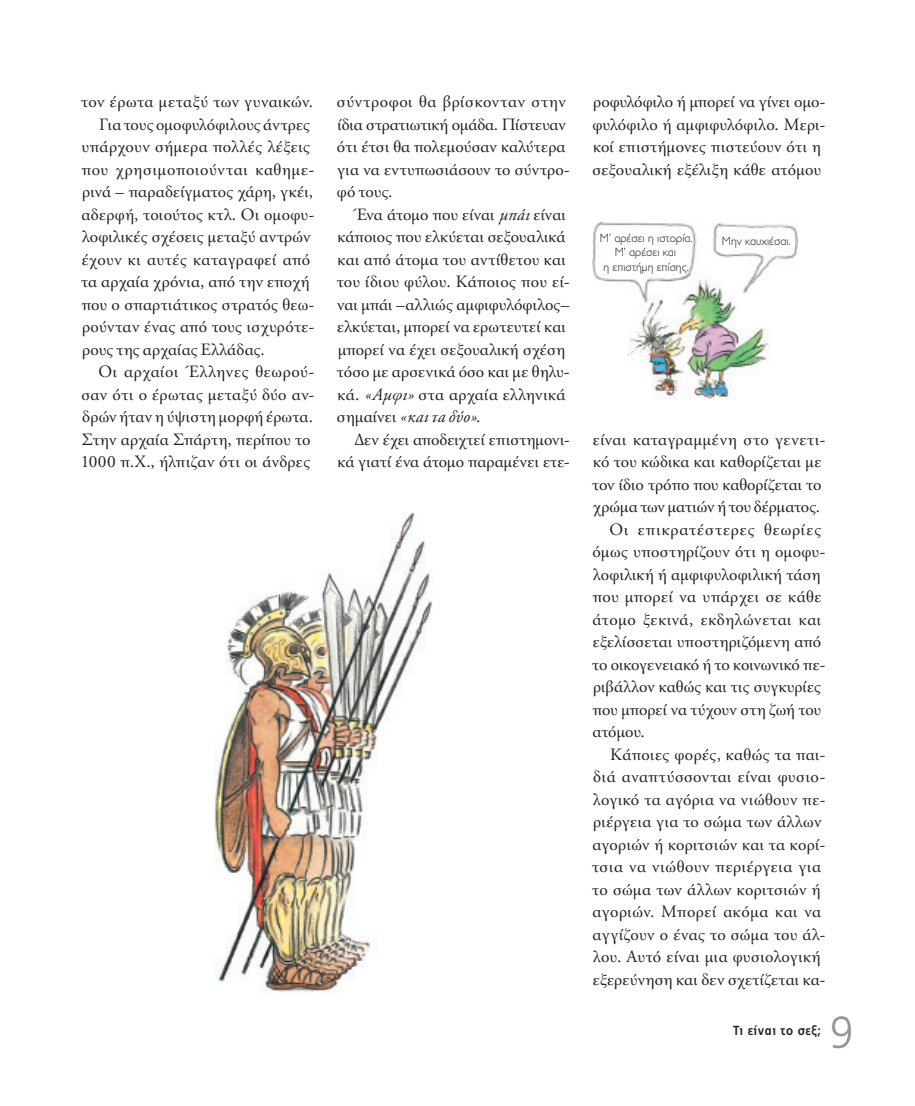
<style>
.page{position:relative;width:915px;height:1106px;background:#fff}
.page>*{position:absolute;margin:0;border:0;box-sizing:border-box;transform-origin:0 0}
.t1{font:300 45px "PF Index";color:#939598}
.t2{font:17.25px/22.5px "CF Garamond";letter-spacing:.015em;color:#231f20}
.t3{font:17.25px "CF Garamond";letter-spacing:.035em;color:#231f20}
.t4{font:17.25px "CF Garamond";letter-spacing:-.005em;color:#231f20}
.t5{font:17.25px "CF Garamond";letter-spacing:.04em;color:#231f20}
.t6{font:17.25px "CF Garamond";letter-spacing:-.01em;color:#231f20}
.t7{font:17.25px "CF Garamond";letter-spacing:.05em;color:#231f20}
.t8{font:700 13.2px "PF Index";letter-spacing:.05em;color:#231f20}
.t9{font:300 12px/14.2px "Gill Sans Hel";color:#231f20;text-align:center}
.s1{font-style:italic}
</style>
<div class="page">
<img style="left:215px;top:512px;width:218px;height:480px">
<img style="left:592px;top:222px;width:205px;height:177px">
<p class="t2" style="left:81px;top:91px;width:233px">τον έρωτα μεταξύ των γυναικών.</p>
<p class="t2" style="left:99px;top:114px;width:212px">Για τους ομοφυλόφιλους άντρες</p>
<p class="t2" style="left:81px;top:136px;width:230px">υπάρχουν σήμερα πολλές λέξεις</p>
<p class="t5" style="left:82px;top:160px;width:234px">που χρησιμοποιούνται καθημε-</p>
<p class="t2" style="left:82px;top:181px;width:232px">ρινά – παραδείγματος χάρη, γκέι,</p>
<p class="t2" style="left:81px;top:204px;width:234px">αδερφή, τοιούτος κτλ. Οι ομοφυ-</p>
<p class="t2" style="left:82px;top:226px;width:230px">λοφιλικές σχέσεις μεταξύ αντρών</p>
<p class="t2" style="left:82px;top:249px;width:230px">έχουν κι αυτές καταγραφεί από</p>
<p class="t2" style="left:81px;top:271px;width:230px">τα αρχαία χρόνια, από την εποχή</p>
<p class="t2" style="left:82px;top:294px;width:234px">που ο σπαρτιάτικος στρατός θεω-</p>
<p class="t2" style="left:82px;top:316px;width:233px">ρούνταν ένας από τους ισχυρότε-</p>
<p class="t2" style="left:82px;top:339px;width:184px">ρους της αρχαίας Ελλάδας.</p>
<p class="t3" style="left:98px;top:363px;width:217px">Οι αρχαίοι Έλληνες θεωρού-</p>
<p class="t2" style="left:81px;top:384px;width:234px">σαν ότι ο έρωτας μεταξύ δύο αν-</p>
<p class="t2" style="left:82px;top:406px;width:232px">δρών ήταν η ύψιστη μορφή έρωτα.</p>
<p class="t2" style="left:82px;top:429px;width:230px">Στην αρχαία Σπάρτη, περίπου το</p>
<p class="t2" style="left:81px;top:451px;width:231px">1000 π.Χ., ήλπιζαν ότι οι άνδρες</p>
<p class="t2" style="left:337px;top:91px;width:234px">σύντροφοι θα βρίσκονταν στην ίδια στρατιωτική ομάδα. Πίστευαν ότι έτσι θα πολεμούσαν καλύτερα για να εντυπωσιάσουν το σύντρο&shy;φό τους.</p>
<p class="t2" style="left:336px;top:204px;width:234px;text-indent:16px">Ένα άτομο που είναι <span class="s1">μπάι</span> είναι κάποιος που ελκύεται σεξουαλικά και από άτομα του αντίθετου και του ίδιου φύλου. Κάποιος που εί&shy;ναι μπάι –αλλιώς αμφιφυλόφιλος– ελκύεται, μπορεί να ερωτευτεί και μπορεί να έχει σεξουαλική σχέση τόσο με αρσενικά όσο και με θηλυ&shy;κά. <span class="s1">«Αμφι»</span> στα αρχαία ελληνικά σημαίνει <span class="s1">«και τα δύο»</span>.</p>
<p class="t2" style="left:337px;top:429px;width:233px;text-align:right">Δεν έχει αποδειχτεί επιστημονι&shy;κά γιατί ένα άτομο παραμένει ετε-</p>
<p class="t2" style="left:592px;top:91px;width:234px">ροφυλόφιλο ή μπορεί να γίνει ομο&shy;φυλόφιλο ή αμφιφυλόφιλο. Μερι&shy;κοί επιστήμονες πιστεύουν ότι η σεξουαλική εξέλιξη κάθε ατόμου</p>
<p class="t9" style="left:599px;top:231px;width:94px">Μ’ αρέσει η ιστορία.<br>Μ’ αρέσει και<br>η επιστήμη επίσης.</p>
<p class="t9" style="left:721px;top:234px;width:70px">Μην καυχιέσαι.</p>
<p class="t2" style="left:592px;top:428px;width:234px">είναι καταγραμμένη στο γενετι-</p>
<p class="t2" style="left:593px;top:451px;width:230px">κό του κώδικα και καθορίζεται με</p>
<p class="t4" style="left:592px;top:475px;width:231px">τον ίδιο τρόπο που καθορίζεται το</p>
<p class="t4" style="left:592px;top:497px;width:228px">χρώμα των ματιών ή του δέρματος.</p>
<p class="t7" style="left:609px;top:520px;width:213px">Οι επικρατέστερες θεωρίες</p>
<p class="t2" style="left:592px;top:541px;width:234px">όμως υποστηρίζουν ότι η ομοφυ-</p>
<p class="t2" style="left:593px;top:563px;width:229px">λοφιλική ή αμφιφυλοφιλική τάση</p>
<p class="t2" style="left:592px;top:586px;width:230px">που μπορεί να υπάρχει σε κάθε</p>
<p class="t3" style="left:592px;top:610px;width:230px">άτομο ξεκινά, εκδηλώνεται και</p>
<p class="t2" style="left:592px;top:631px;width:230px">εξελίσσεται υποστηριζόμενη από</p>
<p class="t2" style="left:592px;top:653px;width:234px">το οικογενειακό ή το κοινωνικό πε-</p>
<p class="t2" style="left:593px;top:676px;width:229px">ριβάλλον καθώς και τις συγκυρίες</p>
<p class="t6" style="left:592px;top:700px;width:230px">που μπορεί να τύχουν στη ζωή του</p>
<p class="t2" style="left:592px;top:721px;width:54px">ατόμου.</p>
<p class="t2" style="left:610px;top:743px;width:216px">Κάποιες φορές, καθώς τα παι-</p>
<p class="t2" style="left:593px;top:766px;width:233px">διά αναπτύσσονται είναι φυσιο-</p>
<p class="t2" style="left:593px;top:788px;width:233px">λογικό τα αγόρια να νιώθουν πε-</p>
<p class="t2" style="left:593px;top:811px;width:230px">ριέργεια για το σώμα των άλλων</p>
<p class="t2" style="left:592px;top:833px;width:234px">αγοριών ή κοριτσιών και τα κορί-</p>
<p class="t3" style="left:592px;top:857px;width:230px">τσια να νιώθουν περιέργεια για</p>
<p class="t2" style="left:592px;top:878px;width:230px">το σώμα των άλλων κοριτσιών ή</p>
<p class="t2" style="left:592px;top:901px;width:230px">αγοριών. Μπορεί ακόμα και να</p>
<p class="t2" style="left:592px;top:923px;width:234px">αγγίζουν ο ένας το σώμα του άλ-</p>
<p class="t2" style="left:593px;top:946px;width:229px">λου. Αυτό είναι μια φυσιολογική</p>
<p class="t2" style="left:592px;top:968px;width:234px">εξερεύνηση και δεν σχετίζεται κα-</p>
<p class="t8" style="left:732px;top:1023px;width:89px">Τι είναι το σεξ;</p>
<h1 class="t1" style="left:830px;top:1007px;width:25px">9</h1>
</div>
